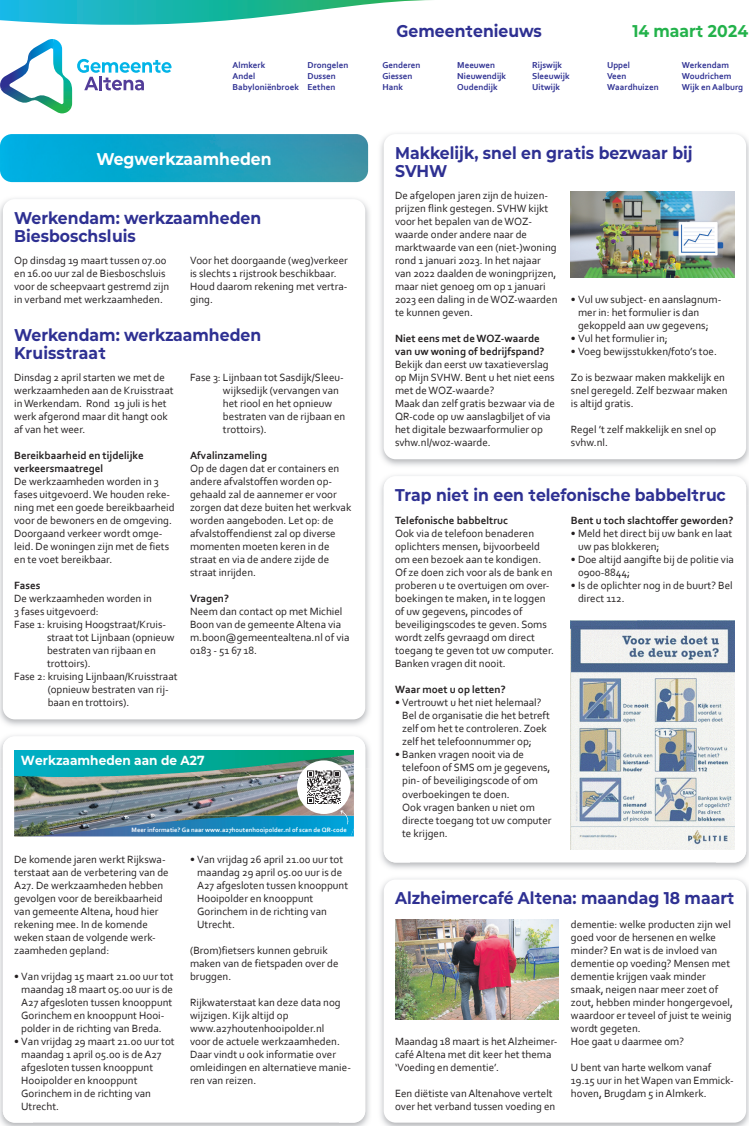
<style>
.page{position:relative;width:749px;height:1126px;background:#fff}
.page>*{position:absolute;margin:0;border:0;box-sizing:border-box;transform-origin:0 0}
.t1{font:700 17px/18px "Mont Altena";color:#2e3092}
.t2{font:700 17px "Mont Altena";color:#fff}
.t3{font:700 17px "Mont Altena";color:#23b24b}
.t4{font:700 13.2px "Mont Altena";color:#fff}
.t5{font:11px/13px "Corbel";color:#231f20}
.t6{font:700 11px/13px "Corbel";color:#231f20}
.t7{font:700 9px/11px "Corbel";color:#2e3092}
.t8{font:700 6.6px "Corbel";color:#fff}
</style>
<div class="page">
<img style="left:0;top:134px;width:368px;height:48px">
<img style="left:0;top:198px;width:370px;height:528px">
<div style="left:3px;top:199px;width:362px;height:520px;background:#fff;border-radius:12px"></div>
<img style="left:380px;top:133px;width:368px;height:333px">
<div style="left:383px;top:134px;width:363px;height:325px;background:#fff;border-radius:12px"></div>
<img style="left:570px;top:191px;width:164px;height:86px">
<img style="left:380px;top:475px;width:368px;height:30px">
<img style="left:380px;top:505px;width:31px;height:364px">
<img style="left:715px;top:505px;width:33px;height:364px">
<div style="left:383px;top:476px;width:363px;height:386px;background:#fff;border-radius:12px"></div>
<img style="left:570px;top:620px;width:164px;height:229px">
<img style="left:380px;top:878px;width:368px;height:247px">
<div style="left:383px;top:879px;width:363px;height:243px;background:#fff;border-radius:12px"></div>
<img style="left:395px;top:919px;width:163px;height:100px">
<img style="left:0;top:735px;width:370px;height:33px">
<img style="left:0;top:768px;width:33px;height:357px">
<img style="left:338px;top:768px;width:32px;height:357px">
<div style="left:3px;top:736px;width:362px;height:386px;background:#fff;border-radius:12px"></div>
<img style="left:14px;top:776px;width:291px;height:39px">
<img style="left:14px;top:750px;width:340px;height:26px">
<img style="left:14px;top:815px;width:291px;height:21px">
<div style="left:297px;top:760px;width:53px;height:54px;background:#fff;border-radius:50%"></div>
<svg style="left:305px;top:768px;width:49px;height:68px"></svg>
<svg style="left:0;top:0;width:431px;height:113px"></svg>
<h1 class="t1" style="left:396px;top:21px;width:147px">Gemeentenieuws</h1>
<h1 class="t3" style="left:632px;top:19px;width:117px">14 maart 2024</h1>
<p class="t7" style="left:232px;top:60px;width:68px">Almkerk<br>Andel<br>Babyloniënbroek</p>
<p class="t7" style="left:307px;top:60px;width:42px">Drongelen<br>Dussen<br>Eethen</p>
<p class="t7" style="left:382px;top:60px;width:40px">Genderen<br>Giessen<br>Hank</p>
<p class="t7" style="left:457px;top:60px;width:50px">Meeuwen<br>Nieuwendijk<br>Oudendijk</p>
<p class="t7" style="left:532px;top:60px;width:39px">Rijswijk<br>Sleeuwijk<br>Uitwijk</p>
<p class="t7" style="left:607px;top:60px;width:53px">Uppel<br>Veen<br>Waardhuizen</p>
<p class="t7" style="left:681px;top:60px;width:63px">Werkendam<br>Woudrichem<br>Wijk en Aalburg</p>
<h1 class="t2" style="left:96px;top:146px;width:177px">Wegwerkzaamheden</h1>
<h1 class="t1" style="left:14px;top:208px;width:248px">Werkendam: werkzaamheden<br>Biesboschsluis</h1>
<p class="t5" style="left:14px;top:254px;width:156px">Op dinsdag 19 maart tussen 07.00 en 16.00 uur zal de Biesboschsluis voor de scheepvaart gestremd zijn in verband met werkzaamheden.</p>
<p class="t5" style="left:190px;top:254px;width:159px">Voor het doorgaande (weg)verkeer is slechts 1 rijstrook beschikbaar.<br>Houd daarom rekening met vertra&shy;ging.</p>
<h1 class="t1" style="left:14px;top:325px;width:248px">Werkendam: werkzaamheden<br>Kruisstraat</h1>
<p class="t5" style="left:14px;top:371px;width:161px">Dinsdag 2 april starten we met de werkzaamheden aan de Kruisstraat in Werkendam. Rond 19 juli is het werk afgerond maar dit hangt ook af van het weer.</p>
<p class="t6" style="left:14px;top:449px;width:131px">Bereikbaarheid en tijdelijke verkeersmaatregel</p>
<p class="t5" style="left:14px;top:475px;width:162px">De werkzaamheden worden in 3 fases uitgevoerd. We houden reke&shy;ning met een goede bereikbaarheid voor de bewoners en de omgeving.<br>Doorgaand verkeer wordt omge&shy;leid. De woningen zijn met de fiets en te voet bereikbaar.</p>
<p class="t6" style="left:14px;top:579px;width:28px">Fases</p>
<p class="t5" style="left:14px;top:592px;width:139px">De werkzaamheden worden in</p>
<p class="t5" style="left:14px;top:605px;width:86px">3 fases uitgevoerd:</p>
<p class="t5" style="left:14px;top:618px;width:153px">Fase 1: kruising Hoogstraat/Kruis-</p>
<p class="t5" style="left:47px;top:631px;width:129px">straat tot Lijnbaan (opnieuw</p>
<p class="t5" style="left:47px;top:644px;width:110px">bestraten van rijbaan en</p>
<p class="t5" style="left:47px;top:657px;width:45px">trottoirs).</p>
<p class="t5" style="left:14px;top:670px;width:165px">Fase 2: kruising Lijnbaan/Kruisstraat</p>
<p class="t5" style="left:48px;top:683px;width:122px">(opnieuw bestraten van rij-</p>
<p class="t5" style="left:48px;top:696px;width:83px">baan en trottoirs).</p>
<p class="t5" style="left:223px;top:371px;width:124px;text-indent:-33px">Fase 3: Lijnbaan tot Sasdijk/Sleeu&shy;wijksedijk (vervangen van het riool en het opnieuw bestraten van de rijbaan en trottoirs).</p>
<p class="t6" style="left:190px;top:449px;width:79px">Afvalinzameling</p>
<p class="t5" style="left:190px;top:462px;width:163px">Op de dagen dat er containers en andere afvalstoffen worden op - gehaald zal de aannemer er voor zorgen dat deze buiten het werkvak worden aangeboden. Let op: de afvalstoffendienst zal op diverse momenten moeten keren in de straat en via de andere zijde de straat inrijden.</p>
<p class="t6" style="left:190px;top:592px;width:40px">Vragen?</p>
<p class="t5" style="left:190px;top:605px;width:161px">Neem dan contact op met Michiel<br>Boon van de gemeente Altena via m.boon@gemeentealtena.nl of via<br>0183 - 51 67 18.</p>
<p class="t4" style="left:21px;top:750px;width:185px">Werkzaamheden aan de A27</p>
<p class="t8" style="left:132px;top:825px;width:216px">Meer informatie? Ga naar www.a27houtenhooipolder.nl of scan de QR-code</p>
<p class="t5" style="left:14px;top:852px;width:156px">De komende jaren werkt Rijkswa&shy;terstaat aan de verbetering van de<br>A27. De werkzaamheden hebben gevolgen voor de bereikbaarheid van gemeente Altena, houd hier rekening mee. In de komende weken staan de volgende werk&shy;zaamheden gepland:</p>
<p class="t5" style="left:14px;top:969px;width:161px;text-align:center">• Van vrijdag 15 maart 21.00 uur tot maandag 18 maart 05.00 uur is de<br>A27 afgesloten tussen knooppunt<br>Gorinchem en knooppunt Hooi&shy;polder in de richting van Breda.</p>
<p class="t5" style="left:21px;top:1034px;width:155px;text-indent:-7px">• Van vrijdag 29 maart 21.00 uur tot maandag 1 april 05.00 is de A27 afgesloten tussen knooppunt<br>Hooipolder en knooppunt<br>Gorinchem in de richting van<br>Utrecht.</p>
<p class="t5" style="left:197px;top:852px;width:152px;text-indent:-7px">• Van vrijdag 26 april 21.00 uur tot maandag 29 april 05.00 uur is de<br>A27 afgesloten tussen knooppunt<br>Hooipolder en knooppunt<br>Gorinchem in de richting van<br>Utrecht.</p>
<p class="t5" style="left:190px;top:943px;width:150px">(Brom)fietsers kunnen gebruik maken van de fietspaden over de bruggen.</p>
<p class="t5" style="left:190px;top:995px;width:162px">Rijkwaterstaat kan deze data nog wijzigen. Kijk altijd op www.a27houtenhooipolder.nl<br>voor de actuele werkzaamheden.<br>Daar vindt u ook informatie over omleidingen en alternatieve manie&shy;ren van reizen.</p>
<h1 class="t1" style="left:395px;top:143px;width:299px">Makkelijk, snel en gratis bezwaar bij<br>SVHW</h1>
<p class="t5" style="left:395px;top:189px;width:164px">De afgelopen jaren zijn de huizen&shy;prijzen flink gestegen. SVHW kijkt voor het bepalen van de WOZ&shy;waarde onder andere naar de marktwaarde van een (niet-)woning rond 1 januari 2023. In het najaar van 2022 daalden de woningprijzen, maar niet genoeg om op 1 januari<br>2023 een daling in de WOZ-waarden te kunnen geven.</p>
<p class="t6" style="left:395px;top:332px;width:151px">Niet eens met de WOZ-waarde van uw woning of bedrijfspand?</p>
<p class="t5" style="left:395px;top:358px;width:161px">Bekijk dan eerst uw taxatieverslag op Mijn SVHW. Bent u het niet eens met de WOZ-waarde?<br>Maak dan zelf gratis bezwaar via de<br>QR-code op uw aanslagbiljet of via het digitale bezwaarformulier op svhw.nl/woz-waarde.</p>
<p class="t5" style="left:578px;top:293px;width:145px;text-indent:-7px">• Vul uw subject- en aanslagnum&shy;mer in: het formulier is dan gekoppeld aan uw gegevens;</p>
<p class="t5" style="left:570px;top:332px;width:98px">• Vul het formulier in;</p>
<p class="t5" style="left:570px;top:345px;width:147px">• Voeg bewijsstukken/foto’s toe.</p>
<p class="t5" style="left:570px;top:371px;width:158px">Zo is bezwaar maken makkelijk en snel geregeld. Zelf bezwaar maken is altijd gratis.</p>
<p class="t5" style="left:570px;top:423px;width:147px">Regel ’t zelf makkelijk en snel op svhw.nl.</p>
<h1 class="t1" style="left:395px;top:485px;width:332px">Trap niet in een telefonische babbeltruc</h1>
<p class="t6" style="left:395px;top:514px;width:114px">Telefonische babbeltruc</p>
<p class="t5" style="left:395px;top:527px;width:160px">Ook via de telefoon benaderen oplichters mensen, bijvoorbeeld om een bezoek aan te kondigen.<br>Of ze doen zich voor als de bank en proberen u te overtuigen om over&shy;boekingen te maken, in te loggen of uw gegevens, pincodes of beveiligingscodes te geven. Soms wordt zelfs gevraagd om direct toegang te geven tot uw computer.<br>Banken vragen dit nooit.</p>
<p class="t6" style="left:395px;top:683px;width:112px">Waar moet u op letten?</p>
<p class="t5" style="left:402px;top:696px;width:149px;text-indent:-7px">• Vertrouwt u het niet helemaal?<br>Bel de organisatie die het betreft zelf om het te controleren. Zoek zelf het telefoonnummer op;</p>
<p class="t5" style="left:402px;top:748px;width:151px;text-indent:-7px">• Banken vragen nooit via de telefoon of SMS om je gegevens, pin- of beveiligingscode of om overboekingen te doen.<br>Ook vragen banken u niet om directe toegang tot uw computer te krijgen.</p>
<p class="t6" style="left:570px;top:514px;width:164px">Bent u toch slachtoffer geworden?</p>
<p class="t5" style="left:578px;top:527px;width:156px;text-indent:-7px">• Meld het direct bij uw bank en laat uw pas blokkeren;</p>
<p class="t5" style="left:578px;top:553px;width:157px;text-indent:-7px">• Doe altijd aangifte bij de politie via<br>0900-8844;</p>
<p class="t5" style="left:578px;top:579px;width:156px;text-indent:-7px">• Is de oplichter nog in de buurt? Bel direct 112.</p>
<h1 class="t1" style="left:395px;top:888px;width:341px">Alzheimercafé Altena: maandag 18 maart</h1>
<p class="t5" style="left:395px;top:1034px;width:164px">Maandag 18 maart is het Alzheimer&shy;café Altena met dit keer het thema ‘Voeding en dementie’.</p>
<p class="t5" style="left:395px;top:1086px;width:162px">Een diëtiste van Altenahove vertelt over het verband tussen voeding en</p>
<p class="t5" style="left:570px;top:917px;width:163px">dementie: welke producten zijn wel goed voor de hersenen en welke minder? En wat is de invloed van dementie op voeding? Mensen met dementie krijgen vaak minder smaak, neigen naar meer zoet of zout, hebben minder hongergevoel, waardoor er teveel of juist te weinig wordt gegeten.<br>Hoe gaat u daarmee om?</p>
<p class="t5" style="left:570px;top:1060px;width:164px">U bent van harte welkom vanaf<br>19.15 uur in het Wapen van Emmick&shy;hoven, Brugdam 5 in Almkerk.</p>
</div>
